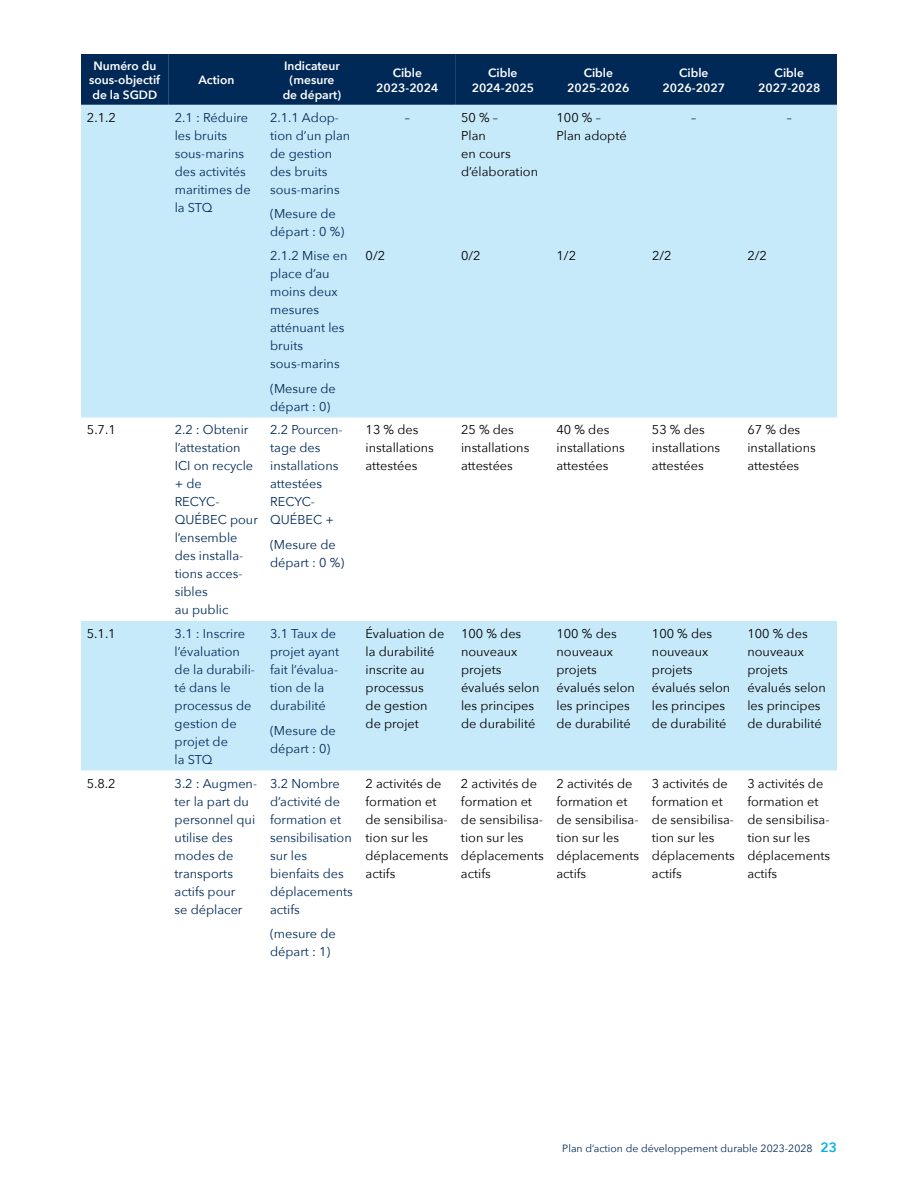
<style>
.page{position:relative;width:918px;height:1188px;background:#fff}
.page>*{position:absolute;margin:0;border:0;box-sizing:border-box;transform-origin:0 0}
.t1{font:12.75px/18px "Avenir Next";color:#000}
.t2{font:12.75px/18px "Avenir Next";color:#002957}
.t3{font:600 12px/14.4px "Avenir Next";color:#fff;text-align:center}
.t4{font:10.5px "Avenir Next";color:#002957}
.s1{font-weight:600;font-size:13.5px;color:#00aeef}
</style>
<div class="page">
<div style="left:81px;top:54px;width:756px;height:51px;background:#002957"></div>
<svg style="left:81px;top:105px;width:756px;height:666px;fill:#c7eafb"></svg>
<p class="t3" style="left:89px;top:58px;width:72px">Numéro du sous-objectif de la SGDD</p>
<p class="t3" style="left:199px;top:73px;width:37px">Action</p>
<p class="t3" style="left:283px;top:58px;width:60px">Indicateur (mesure de départ)</p>
<p class="t3" style="left:376px;top:66px;width:64px">Cible<br>2023-2024</p>
<p class="t3" style="left:472px;top:66px;width:64px">Cible<br>2024-2025</p>
<p class="t3" style="left:567px;top:66px;width:64px">Cible<br>2025-2026</p>
<p class="t3" style="left:663px;top:66px;width:64px">Cible<br>2026-2027</p>
<p class="t3" style="left:758px;top:66px;width:64px">Cible<br>2027-2028</p>
<p class="t1" style="left:87px;top:108px;width:30px">2.1.2</p>
<p class="t2" style="left:175px;top:108px;width:77px">2.1 : Réduire les bruits sous-marins des activités maritimes de la STQ</p>
<p class="t2" style="left:270px;top:108px;width:82px">2.1.1 Adop&shy;tion d’un plan de gestion des bruits sous-marins</p>
<p class="t2" style="left:270px;top:204px;width:76px">(Mesure de départ : 0 %)</p>
<p class="t2" style="left:270px;top:246px;width:79px">2.1.2 Mise en place d’au moins deux mesures atténuant les bruits sous-marins</p>
<p class="t2" style="left:270px;top:379px;width:67px">(Mesure de départ : 0)</p>
<p class="t1" style="left:87px;top:420px;width:30px">5.7.1</p>
<p class="t2" style="left:175px;top:420px;width:85px">2.2 : Obtenir l’attestation<br>ICI on recycle + de<br>RECYC-<br>QUÉBEC pour l’ensemble des installa&shy;tions acces&shy;sibles<br>au public</p>
<p class="t2" style="left:270px;top:420px;width:74px">2.2 Pourcen&shy;tage des installations attestées<br>RECYC-<br>QUÉBEC +</p>
<p class="t2" style="left:270px;top:535px;width:76px">(Mesure de départ : 0 %)</p>
<p class="t1" style="left:87px;top:624px;width:30px">5.1.1</p>
<p class="t2" style="left:175px;top:624px;width:82px">3.1 : Inscrire l’évaluation de la durabili&shy;té dans le processus de gestion de projet de<br>la STQ</p>
<p class="t2" style="left:270px;top:624px;width:71px">3.1 Taux de projet ayant fait l’évalua&shy;tion de la durabilité</p>
<p class="t2" style="left:270px;top:721px;width:67px">(Mesure de départ : 0)</p>
<p class="t1" style="left:87px;top:774px;width:30px">5.8.2</p>
<p class="t2" style="left:175px;top:774px;width:84px">3.2 : Augmen&shy;ter la part du personnel qui utilise des modes de transports actifs pour<br>se déplacer</p>
<p class="t2" style="left:270px;top:774px;width:84px">3.2 Nombre d’activité de formation et sensibilisation sur les bienfaits des déplacements actifs</p>
<p class="t2" style="left:270px;top:924px;width:67px">(mesure de départ : 1)</p>
<p class="t1" style="left:405px;top:108px;width:7px">–</p>
<p class="t1" style="left:461px;top:108px;width:78px">50 % –<br>Plan<br>en cours d’élaboration</p>
<p class="t1" style="left:557px;top:108px;width:72px">100 % –<br>Plan adopté</p>
<p class="t1" style="left:691px;top:108px;width:7px">–</p>
<p class="t1" style="left:787px;top:108px;width:7px">–</p>
<p class="t1" style="left:366px;top:246px;width:21px">0/2</p>
<p class="t1" style="left:461px;top:246px;width:21px">0/2</p>
<p class="t1" style="left:557px;top:246px;width:21px">1/2</p>
<p class="t1" style="left:652px;top:246px;width:21px">2/2</p>
<p class="t1" style="left:747px;top:246px;width:21px">2/2</p>
<p class="t1" style="left:366px;top:420px;width:70px">13 % des installations attestées</p>
<p class="t1" style="left:461px;top:420px;width:70px">25 % des installations attestées</p>
<p class="t1" style="left:557px;top:420px;width:70px">40 % des installations attestées</p>
<p class="t1" style="left:652px;top:420px;width:70px">53 % des installations attestées</p>
<p class="t1" style="left:747px;top:420px;width:70px">67 % des installations attestées</p>
<p class="t1" style="left:366px;top:624px;width:80px">Évaluation de la durabilité inscrite au processus<br>de gestion de projet</p>
<p class="t1" style="left:461px;top:624px;width:80px">100 % des nouveaux projets évalués selon les principes de durabilité</p>
<p class="t1" style="left:556px;top:624px;width:80px">100 % des nouveaux projets évalués selon les principes de durabilité</p>
<p class="t1" style="left:652px;top:624px;width:80px">100 % des nouveaux projets évalués selon les principes de durabilité</p>
<p class="t1" style="left:747px;top:624px;width:80px">100 % des nouveaux projets évalués selon les principes de durabilité</p>
<p class="t1" style="left:366px;top:774px;width:84px">2 activités de formation et de sensibilisa&shy;tion sur les déplacements actifs</p>
<p class="t1" style="left:461px;top:774px;width:84px">2 activités de formation et de sensibilisa&shy;tion sur les déplacements actifs</p>
<p class="t1" style="left:556px;top:774px;width:84px">2 activités de formation et de sensibilisa&shy;tion sur les déplacements actifs</p>
<p class="t1" style="left:652px;top:774px;width:84px">3 activités de formation et de sensibilisa&shy;tion sur les déplacements actifs</p>
<p class="t1" style="left:747px;top:774px;width:84px">3 activités de formation et de sensibilisa&shy;tion sur les déplacements actifs</p>
<p class="t4" style="left:562px;top:1139px;width:276px">Plan d’action de développement durable 2023-2028 <span class="s1">23</span></p>
</div>
